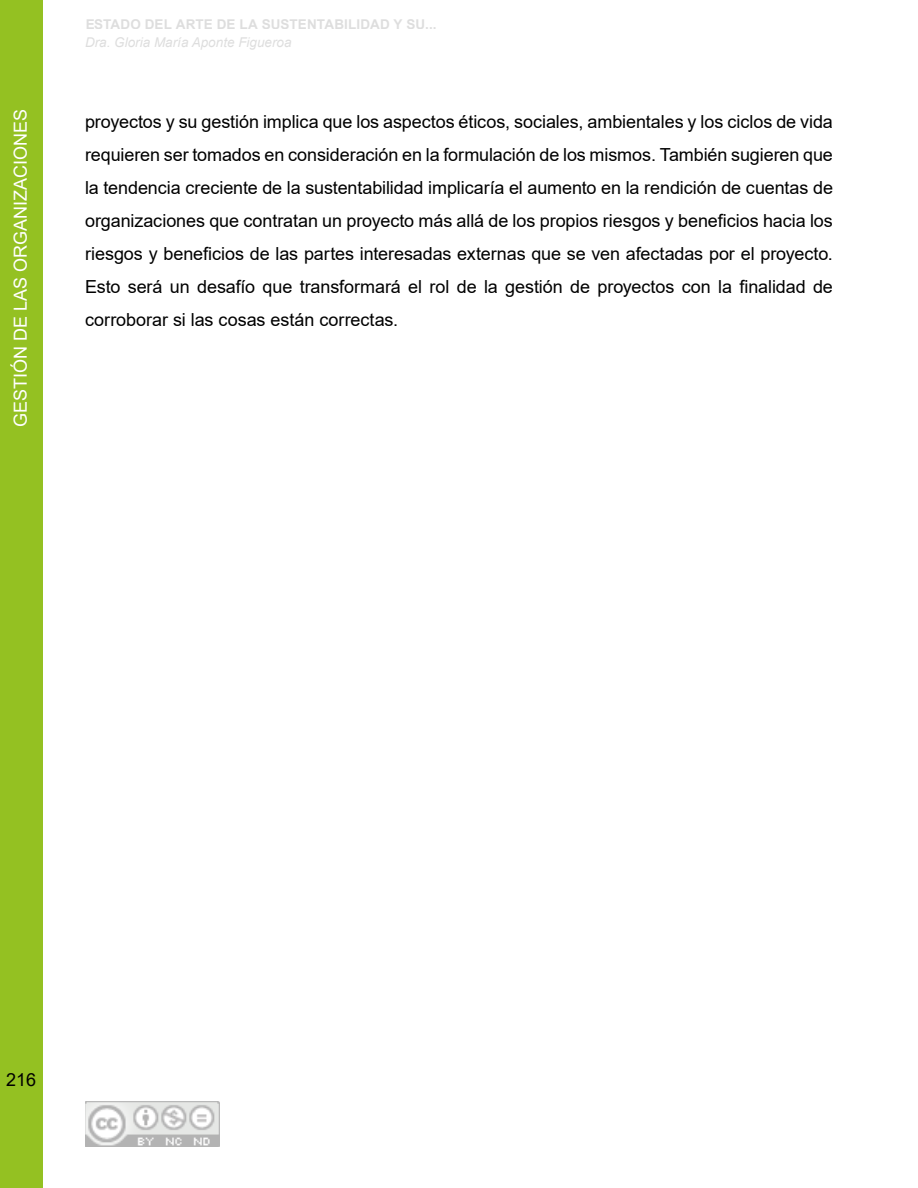
<style>
.page{position:relative;width:918px;height:1188px;background:#fff}
.page>*{position:absolute;margin:0;border:0;box-sizing:border-box;transform-origin:0 0}
.t1{font:18px/33px "Arial";letter-spacing:-.005em;color:#000;text-align:justify}
.t2{font:18px "Arial";color:#fff}
.t3{font:700 13.5px "Arial";letter-spacing:.01em;color:#dadada}
.t4{font:italic 13.5px "Arial";color:#dadada}
</style>
<div class="page">
<div style="left:0;top:0;width:42px;height:1188px;background:#94c122"></div>
<img style="left:85px;top:1101px;width:134px;height:46px">
<p class="t2" style="left:8px;top:427px;width:320px;rotate:-90deg">GESTIÓN DE LAS ORGANIZACIONES</p>
<p class="t3" style="left:85px;top:14px;width:353px">ESTADO DEL ARTE DE LA SUSTENTABILIDAD Y SU...</p>
<p class="t4" style="left:85px;top:34px;width:208px">Dra. Gloria María Aponte Figueroa</p>
<p class="t1" style="left:85px;top:105px;width:749px">proyectos y su gestión implica que los aspectos éticos, sociales, ambientales y los ciclos de vida requieren ser tomados en consideración en la formulación de los mismos. También sugieren que la tendencia creciente de la sustentabilidad implicaría el aumento en la rendición de cuentas de organizaciones que contratan un proyecto más allá de los propios riesgos y beneficios hacia los riesgos y beneficios de las partes interesadas externas que se ven afectadas por el proyecto.<br>Esto será un desafío que transformará el rol de la gestión de proyectos con la finalidad de corroborar si las cosas están correctas.</p>
<p class="t1" style="left:6px;top:1063px;width:32px">216</p>
</div>
